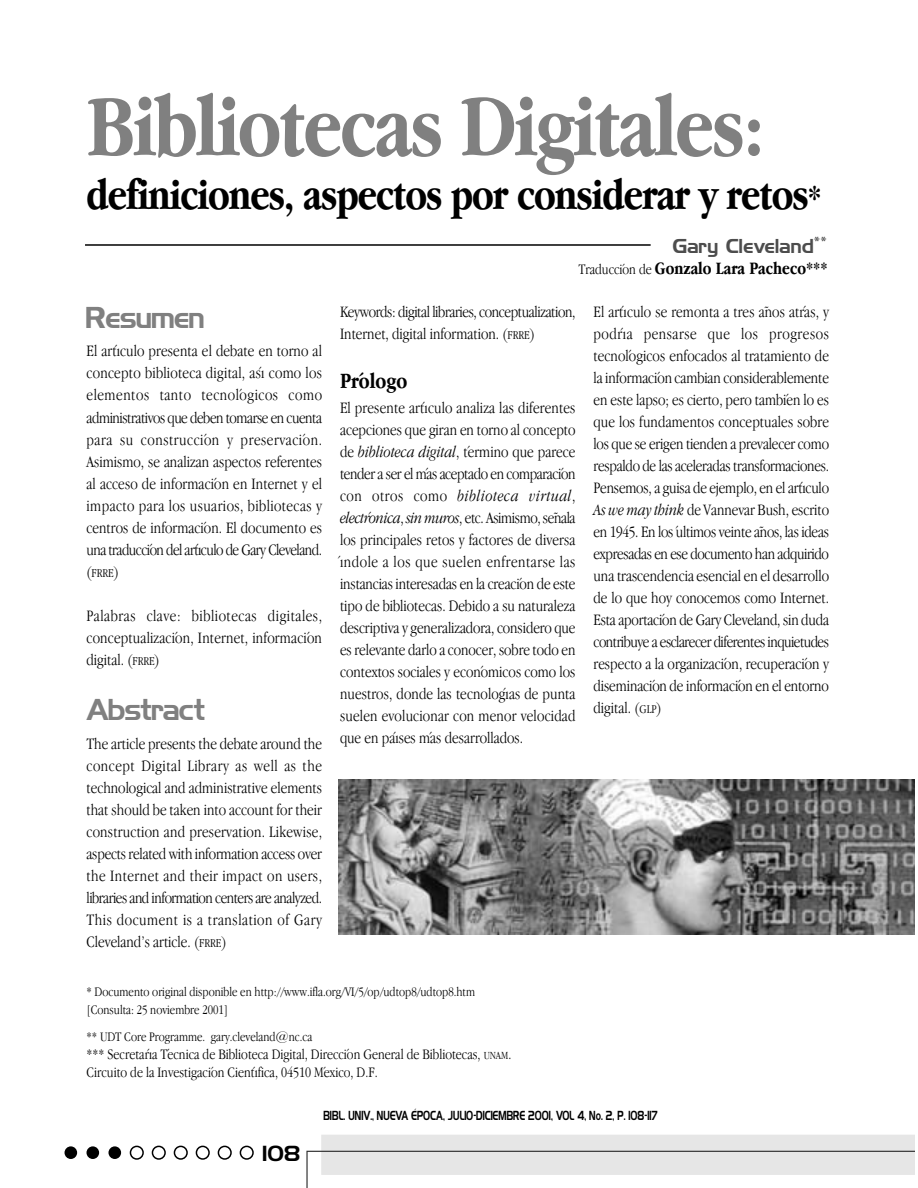
<style>
.page{position:relative;width:918px;height:1188px;background:#fff}
.page>*{position:absolute;margin:0;border:0;box-sizing:border-box;transform-origin:0 0}
.t1{font:700 condensed 90px "Garamond";letter-spacing:-.025em;color:#808080}
.t2{font:700 condensed 45px "Garamond";letter-spacing:-.025em;color:#000}
.t3{font:27px "Highland Gothic";letter-spacing:-.045em;color:#808080}
.t4{font:700 condensed 22.5px "Garamond";color:#000}
.t5{font:19.5px "Highland Gothic";color:#000}
.t6{font:700 condensed 18px "Garamond";color:#000}
.t7{font:18px "Highland Gothic";color:#4d4d4d}
.t8{font:300 condensed 16.5px/22px "Garamond";color:#000;text-align:justify}
.t9{font:300 condensed 16.5px/22px "Garamond";letter-spacing:-.02em;color:#000}
.t10{font:300 condensed 15px/18px "Garamond";color:#000}
.t11{font:300 condensed 13.5px/18px "Garamond";color:#000}
.t12{font:300 condensed 12.3px "Garamond";color:#000}
.t13{font:11.7px "Highland Gothic";color:#000;scale:.7 1}
.s1{font-size:36px}
.s2{font-weight:300;font-size:15px}
.s3{font-size:16.5px}
.s4{font-size:12.3px}
.s5{font-weight:700;font-style:italic}
.s6{font-size:11.25px}
</style>
<div class="page">
<svg style="left:306px;top:1135px;width:609px;height:52px"></svg>
<div style="left:65px;top:1146px;width:12px;height:13px;background:#000;border-radius:50%"></div>
<div style="left:87px;top:1146px;width:12px;height:13px;background:#000;border-radius:50%"></div>
<div style="left:108px;top:1146px;width:13px;height:13px;background:#000;border-radius:50%"></div>
<div style="left:130px;top:1146px;width:14px;height:14px;background:#fff;border:2px solid #000;border-radius:50%"></div>
<div style="left:152px;top:1146px;width:14px;height:14px;background:#fff;border:2px solid #000;border-radius:50%"></div>
<div style="left:174px;top:1146px;width:14px;height:14px;background:#fff;border:2px solid #000;border-radius:50%"></div>
<div style="left:196px;top:1146px;width:14px;height:14px;background:#fff;border:2px solid #000;border-radius:50%"></div>
<div style="left:218px;top:1146px;width:14px;height:14px;background:#fff;border:2px solid #000;border-radius:50%"></div>
<div style="left:240px;top:1146px;width:14px;height:14px;background:#fff;border:2px solid #000;border-radius:50%"></div>
<hr style="left:85px;top:244px;width:566px;height:2px;background:#000">
<img style="left:339px;top:779px;width:576px;height:155px">
<h1 class="t1" style="left:87px;top:93px;width:680px">Bibliotecas Digitales:</h1>
<h2 class="t2" style="left:87px;top:178px;width:737px">definiciones, aspectos por considerar y retos<span class="s1">*</span></h2>
<p class="t7" style="left:673px;top:239px;width:156px">Gary Cleveland**</p>
<p class="t6" style="left:578px;top:261px;width:251px"><span class="s2">Traducción de</span> Gonzalo Lara Pacheco***</p>
<h3 class="t3" style="left:87px;top:307px;width:121px">Resumen</h3>
<p class="t8" style="left:87px;top:342px;width:237px">El artículo presenta el debate en torno al concepto biblioteca digital, así como los elementos tanto tecnológicos como administrativos que deben tomarse en cuenta para su construcción y preservación.<br>Asimismo, se analizan aspectos referentes al acceso de información en Internet y el impacto para los usuarios, bibliotecas y centros de información. El documento es una traducción del artículo de Gary Cleveland.</p>
<p class="t12" style="left:87px;top:568px;width:34px"><span class="s3">(</span>FRRE<span class="s3">)</span></p>
<p class="t8" style="left:87px;top:606px;width:237px">Palabras clave: bibliotecas digitales, conceptualización, Internet, información digital. (<span class="s4">FRRE</span>)</p>
<h3 class="t3" style="left:87px;top:699px;width:122px">Abstract</h3>
<p class="t8" style="left:87px;top:734px;width:237px">The article presents the debate around the concept Digital Library as well as the technological and administrative elements that should be taken into account for their construction and preservation. Likewise, aspects related with information access over the Internet and their impact on users, libraries and information centers are analyzed.<br>This document is a translation of Gary Cleveland’s article. (<span class="s4">FRRE</span>)</p>
<p class="t9" style="left:340px;top:302px;width:237px">Keywords: digital libraries, conceptualization,<br>Internet, digital information. (<span class="s4">FRRE</span>)</p>
<h3 class="t4" style="left:340px;top:373px;width:69px">Prólogo</h3>
<p class="t8" style="left:340px;top:398px;width:237px">El presente artículo analiza las diferentes acepciones que giran en torno al concepto de <span class="s5">biblioteca digital</span>, término que parece tender a ser el más aceptado en comparación con otros como <span class="s5">biblioteca virtual</span>, <span class="s5">electrónica</span>, <span class="s5">sin muros</span>, etc. Asimismo, señala los principales retos y factores de diversa índole a los que suelen enfrentarse las instancias interesadas en la creación de este tipo de bibliotecas. Debido a su naturaleza descriptiva y generalizadora, considero que es relevante darlo a conocer, sobre todo en contextos sociales y económicos como los nuestros, donde las tecnologías de punta suelen evolucionar con menor velocidad que en países más desarrollados.</p>
<p class="t11" style="left:87px;top:984px;width:390px">* Documento original disponible en http://www.ifla.org/VI/5/op/udtop8/udtop8.htm [Consulta: 25 noviembre 2001]</p>
<p class="t11" style="left:87px;top:1029px;width:227px">** UDT Core Programme. gary.cleveland@nc.ca</p>
<p class="t10" style="left:87px;top:1046px;width:426px">*** Secretaría Técnica de Biblioteca Digital, Dirección General de Bibliotecas, <span class="s6">UNAM</span>.<br>Circuito de la Investigación Científica, 04510 México, D.F.</p>
<p class="t8" style="left:594px;top:302px;width:237px">El artículo se remonta a tres años atrás, y podría pensarse que los progresos tecnológicos enfocados al tratamiento de la información cambian considerablemente en este lapso; es cierto, pero también lo es que los fundamentos conceptuales sobre los que se erigen tienden a prevalecer como respaldo de las aceleradas transformaciones.<br>Pensemos, a guisa de ejemplo, en el artículo <span class="s5">As we may think</span> de Vannevar Bush, escrito en 1945. En los últimos veinte años, las ideas expresadas en ese documento han adquirido una trascendencia esencial en el desarrollo de lo que hoy conocemos como Internet.<br>Esta aportación de Gary Cleveland, sin duda contribuye a esclarecer diferentes inquietudes respecto a la organización, recuperación y diseminación de información en el entorno digital. (<span class="s4">GLP</span>)</p>
<p class="t5" style="left:263px;top:1146px;width:39px">108</p>
<p class="t13" style="left:324px;top:1111px;width:479px">BIBL. UNIV., NUEVA ÉPOCA, JULIO-DICIEMBRE 2001, VOL 4, No. 2, P. 108-117</p>
</div>
